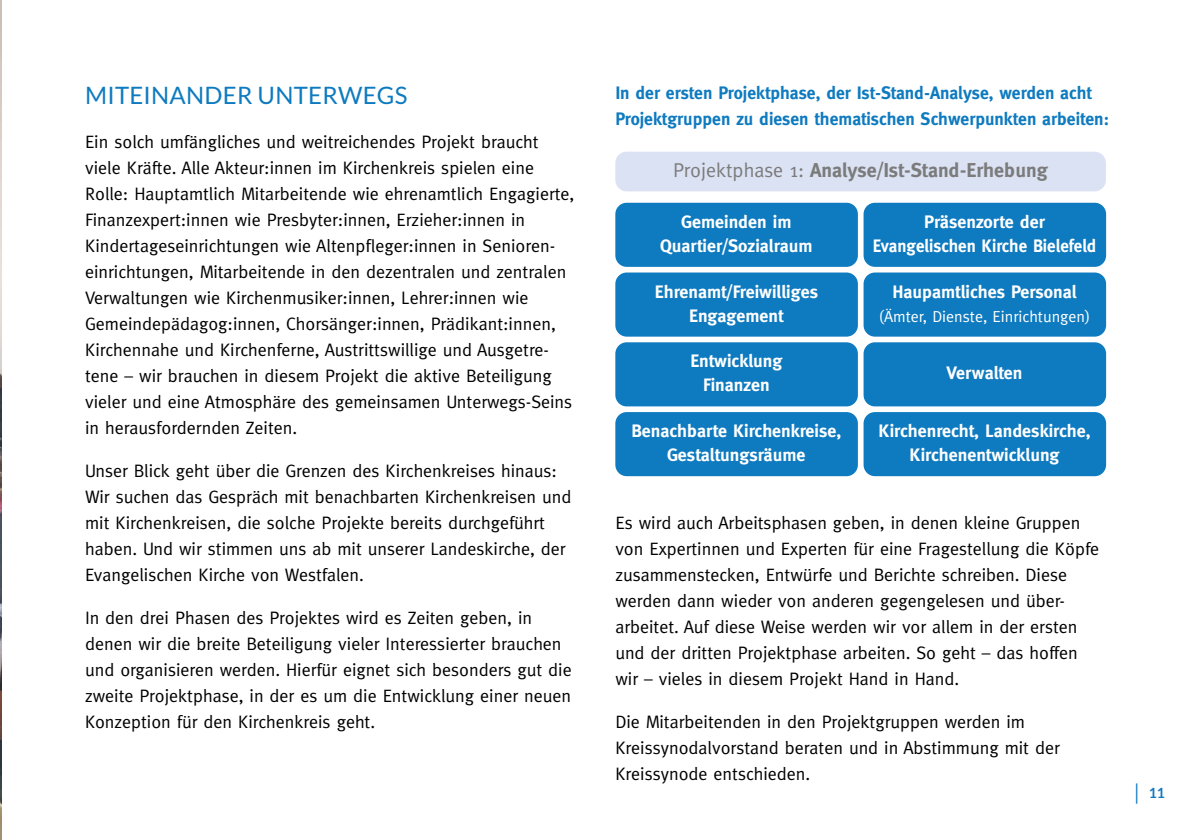
<style>
.page{position:relative;width:1191px;height:840px;background:#fff}
.page>*{position:absolute;margin:0;border:0;box-sizing:border-box;transform-origin:0 0}
.t1{font:24px "Lato";letter-spacing:.01em;color:#0e7abf}
.t2{font:700 20px "Meta";color:#7c7b7b}
.t3{font:18px/26px "Meta";color:#000}
.t4{font:700 18px/24px "Meta";color:#fff;text-align:center}
.t5{font:700 18px/26px "Meta";color:#0e7abf}
.t6{font:16px "Meta";color:#fff}
.t7{font:700 14px "Lato";color:#0e7abf}
.s1{font-weight:400}
.s2{font-weight:400;font-size:21.6px}
</style>
<div class="page">
<img style="left:0;top:0;width:1px;height:839px">
<div style="left:615px;top:203px;width:243px;height:64px;background:#0e7abf;border-radius:11px"></div>
<div style="left:863px;top:203px;width:243px;height:64px;background:#0e7abf;border-radius:11px"></div>
<div style="left:863px;top:272px;width:243px;height:64px;background:#0e7abf;border-radius:11px"></div>
<div style="left:615px;top:272px;width:243px;height:64px;background:#0e7abf;border-radius:11px"></div>
<div style="left:615px;top:342px;width:243px;height:64px;background:#0e7abf;border-radius:11px"></div>
<div style="left:863px;top:342px;width:243px;height:64px;background:#0e7abf;border-radius:11px"></div>
<div style="left:615px;top:412px;width:243px;height:64px;background:#0e7abf;border-radius:11px"></div>
<div style="left:863px;top:412px;width:243px;height:64px;background:#0e7abf;border-radius:11px"></div>
<div style="left:615px;top:152px;width:491px;height:39px;background:#dae2f4;border-radius:11px"></div>
<h1 class="t1" style="left:85px;top:82px;width:324px">MITEINANDER UNTERWEGS</h1>
<p class="t3" style="left:85px;top:128px;width:491px">Ein solch umfängliches und weitreichendes Projekt braucht viele Kräfte. Alle Akteur:innen im Kirchenkreis spielen eine Rolle: Hauptamtlich Mitarbeitende wie ehrenamtlich Engagierte, Finanzexpert:innen wie Presbyter:innen, Erzieher:innen in Kindertageseinrichtungen wie Altenpfleger:innen in Senioren&shy;einrichtungen, Mitarbeitende in den dezentralen und zentralen Verwaltungen wie Kirchenmusiker:innen, Lehrer:innen wie Gemeindepädagog:innen, Chorsänger:innen, Prädikant:innen, Kirchennahe und Kirchenferne, Austrittswillige und Ausgetre&shy;tene – wir brauchen in diesem Projekt die aktive Beteiligung vieler und eine Atmosphäre des gemeinsamen Unterwegs-Seins in herausfordernden Zeiten.</p>
<p class="t3" style="left:85px;top:457px;width:488px">Unser Blick geht über die Grenzen des Kirchenkreises hinaus:<br>Wir suchen das Gespräch mit benachbarten Kirchenkreisen und mit Kirchenkreisen, die solche Projekte bereits durchgeführt haben. Und wir stimmen uns ab mit unserer Landeskirche, der Evangelischen Kirche von Westfalen.</p>
<p class="t3" style="left:85px;top:604px;width:488px">In den drei Phasen des Projektes wird es Zeiten geben, in denen wir die breite Beteiligung vieler Interessierter brauchen und organisieren werden. Hierfür eignet sich besonders gut die zweite Projektphase, in der es um die Entwicklung einer neuen Konzeption für den Kirchenkreis geht.</p>
<p class="t5" style="left:615px;top:80px;width:495px">In der ersten Projektphase, der Ist-Stand-Analyse, werden acht<br>Projektgruppen zu diesen thematischen Schwerpunkten arbeiten:</p>
<p class="t2" style="left:673px;top:159px;width:376px"><span class="s1">Projektphase 1:</span> Analyse/Ist-Stand-Erhebung</p>
<p class="t4" style="left:660px;top:209px;width:154px">Gemeinden im<br>Quartier/Sozialraum</p>
<p class="t4" style="left:872px;top:209px;width:225px">Präsenzorte der<br>Evangelischen Kirche Bielefeld</p>
<p class="t4" style="left:892px;top:279px;width:186px">Haupamtliches Personal</p>
<p class="t6" style="left:879px;top:306px;width:213px">(Ämter, Dienste, Einrichtungen)</p>
<p class="t4" style="left:654px;top:279px;width:165px">Ehrenamt/Freiwilliges<br>Engagement</p>
<p class="t4" style="left:690px;top:349px;width:94px">Entwicklung<br>Finanzen</p>
<p class="t4" style="left:946px;top:361px;width:77px">Verwalten</p>
<p class="t4" style="left:631px;top:418px;width:211px">Benachbarte Kirchenkreise,<br>Gestaltungsräume</p>
<p class="t4" style="left:878px;top:418px;width:213px">Kirchenrecht, Landeskirche,<br>Kirchenentwicklung</p>
<p class="t3" style="left:615px;top:509px;width:485px">Es wird auch Arbeitsphasen geben, in denen kleine Gruppen von Expertinnen und Experten für eine Fragestellung die Köpfe zusammenstecken, Entwürfe und Berichte schreiben. Diese werden dann wieder von anderen gegengelesen und über&shy;arbeitet. Auf diese Weise werden wir vor allem in der ersten und der dritten Projektphase arbeiten. So geht – das hoffen wir – vieles in diesem Projekt Hand in Hand.</p>
<p class="t3" style="left:615px;top:708px;width:446px">Die Mitarbeitenden in den Projektgruppen werden im<br>Kreissynodalvorstand beraten und in Abstimmung mit der<br>Kreissynode entschieden.</p>
<p class="t7" style="left:1134px;top:784px;width:32px"><span class="s2">|</span> 11</p>
</div>
